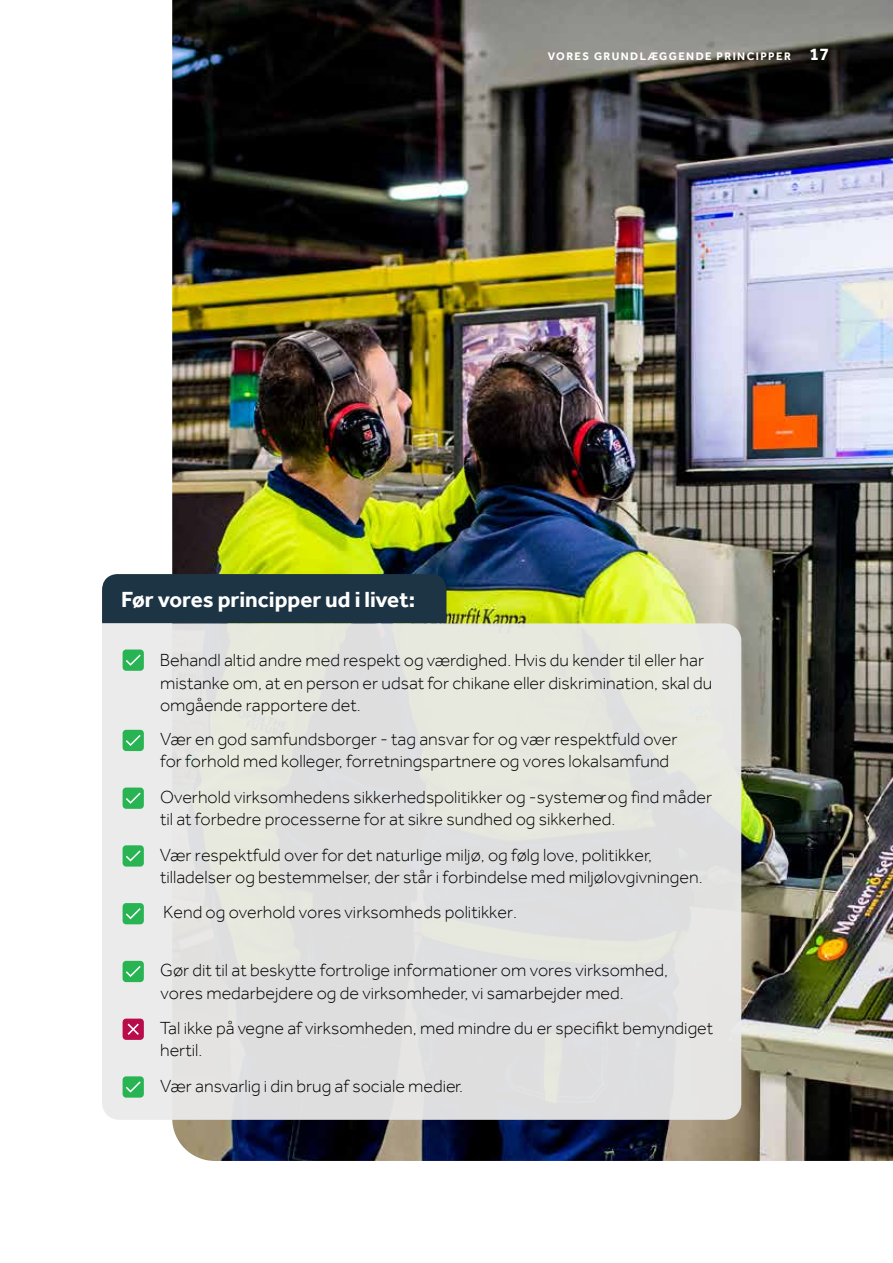
<style>
.page{position:relative;width:893px;height:1263px;background:#fff}
.page>*{position:absolute;margin:0;border:0;box-sizing:border-box;transform-origin:0 0}
.t1{font:700 22.5px "Effra Corp";color:#fff}
.t2{font:300 18px/22.5px "Effra Corp";color:#000}
.t3{font:700 11.25px "Effra Corp";letter-spacing:.125em;color:#fff}
.s1{font-size:18px}
</style>
<div class="page">
<img style="left:172px;top:0;width:721px;height:1161px">
<div style="left:102px;top:574px;width:344px;height:49px;background:#1d3444"></div>
<svg style="left:102px;top:623px;width:639px;height:497px;background:#e2e3e0"></svg>
<div style="left:123px;top:649px;width:21px;height:22px;background:#29b454;border-radius:4px"></div>
<svg style="left:126px;top:654px;width:15px;height:12px"></svg>
<div style="left:123px;top:730px;width:21px;height:21px;background:#29b454;border-radius:4px"></div>
<svg style="left:126px;top:735px;width:15px;height:11px"></svg>
<div style="left:123px;top:787px;width:21px;height:22px;background:#29b454;border-radius:4px"></div>
<svg style="left:126px;top:792px;width:15px;height:12px"></svg>
<div style="left:123px;top:845px;width:21px;height:21px;background:#29b454;border-radius:4px"></div>
<svg style="left:126px;top:850px;width:15px;height:11px"></svg>
<div style="left:123px;top:903px;width:21px;height:21px;background:#29b454;border-radius:4px"></div>
<svg style="left:126px;top:908px;width:15px;height:11px"></svg>
<div style="left:123px;top:961px;width:21px;height:21px;background:#29b454;border-radius:4px"></div>
<svg style="left:126px;top:966px;width:15px;height:11px"></svg>
<div style="left:123px;top:1018px;width:21px;height:22px;background:#b80c4b;border-radius:4px"></div>
<svg style="left:128px;top:1023px;width:11px;height:12px"></svg>
<div style="left:123px;top:1076px;width:21px;height:21px;background:#29b454;border-radius:4px"></div>
<svg style="left:126px;top:1081px;width:15px;height:11px"></svg>
<p class="t3" style="left:548px;top:49px;width:283px">VORES GRUNDLÆGGENDE PRINCIPPER <span class="s1">17</span></p>
<p class="t1" style="left:121px;top:586px;width:296px">Før vores principper ud i livet:</p>
<p class="t2" style="left:160px;top:649px;width:554px">Behandl altid andre med respekt og værdighed. Hvis du kender til eller har mistanke om, at en person er udsat for chikane eller diskrimination, skal du omgående rapportere det.</p>
<p class="t2" style="left:160px;top:727px;width:519px">Vær en god samfundsborger - tag ansvar for og vær respektfuld over for forhold med kolleger, forretningspartnere og vores lokalsamfund</p>
<p class="t2" style="left:160px;top:786px;width:553px">Overhold virksomhedens sikkerhedspolitikker og -systemer og find måder til at forbedre processerne for at sikre sundhed og sikkerhed.</p>
<p class="t2" style="left:160px;top:843px;width:544px">Vær respektfuld over for det naturlige miljø, og følg love, politikker, tilladelser og bestemmelser, der står i forbindelse med miljølovgivningen.</p>
<p class="t2" style="left:163px;top:901px;width:355px">Kend og overhold vores virksomheds politikker.</p>
<p class="t2" style="left:160px;top:959px;width:509px">Gør dit til at beskytte fortrolige informationer om vores virksomhed, vores medarbejdere og de virksomheder, vi samarbejder med.</p>
<p class="t2" style="left:160px;top:1016px;width:555px">Tal ikke på vegne af virksomheden, med mindre du er specifikt bemyndiget hertil.</p>
<p class="t2" style="left:160px;top:1074px;width:305px">Vær ansvarlig i din brug af sociale medier.</p>
</div>
